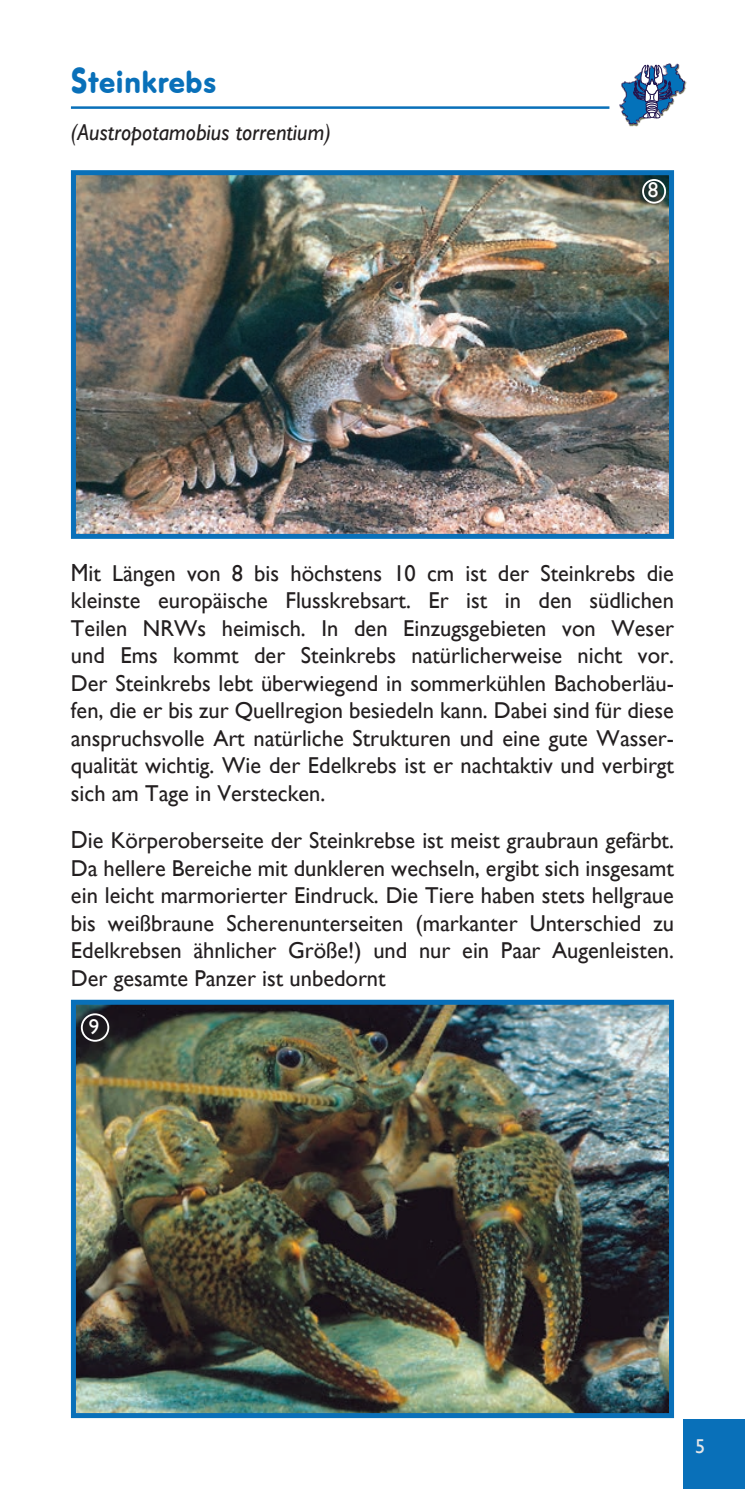
<style>
.page{position:relative;width:745px;height:1489px;background:#fff}
.page>*{position:absolute;margin:0;border:0;box-sizing:border-box;transform-origin:0 0}
.t1{font:30.5px "VAG Round";color:#0970b9}
.t2{font:23px/27.5px "Gill Sans";color:#231f20;text-align:justify}
.t3{font:italic 23px "Gill Sans";color:#231f20}
.t4{font:21.25px "Gill Sans";color:#fff}
.t5{font:20px "Gill Sans";color:#e6e7e9}
.s1{font-size:37.5px}
.s2{font-size:24.75px}
</style>
<div class="page">
<img style="left:77px;top:176px;width:590px;height:357px">
<div style="left:71px;top:170px;width:602px;height:369px;border:5px solid #0970b9"></div>
<img style="left:77px;top:1005px;width:590px;height:406px">
<div style="left:71px;top:999px;width:602px;height:418px;border:5px solid #0970b9"></div>
<hr style="left:71px;top:106px;width:538px;height:3px;background:#0970b9">
<img style="left:629px;top:81px;width:57px;height:45px">
<svg style="left:619px;top:63px;width:66px;height:62px"></svg>
<div style="left:641px;top:179px;width:24px;height:25px;border:2px solid #fff;border-radius:50%"></div>
<div style="left:81px;top:1013px;width:28px;height:28px;border:2px solid #fff;border-radius:50%"></div>
<div style="left:683px;top:1419px;width:61px;height:69px;background:#0970b9"></div>
<h1 class="t1" style="left:71px;top:65px;width:147px"><span class="s1">S</span>teinkrebs</h1>
<p class="t3" style="left:71px;top:119px;width:261px">(Austropotamobius torrentium)</p>
<p class="t4" style="left:647px;top:178px;width:12px">8</p>
<p class="t2" style="left:71px;top:559px;width:604px"><span class="s2">M</span>it Längen von 8 bis höchstens 10 cm ist der Steinkrebs die kleinste europäische Flusskrebsart. Er ist in den südlichen Teilen NRWs heimisch. In den Einzugsgebieten von Weser und Ems kommt der Steinkrebs natürlicherweise nicht vor.<br>Der Steinkrebs lebt überwiegend in sommerkühlen Bachoberläu&shy;fen, die er bis zur Quellregion besiedeln kann. Dabei sind für diese anspruchsvolle Art natürliche Strukturen und eine gute Wasser&shy;qualität wichtig. Wie der Edelkrebs ist er nachtaktiv und verbirgt sich am Tage in Verstecken.</p>
<p class="t2" style="left:71px;top:826px;width:604px"><span class="s2">D</span>ie Körperoberseite der Steinkrebse ist meist graubraun gefärbt.<br>Da hellere Bereiche mit dunkleren wechseln, ergibt sich insgesamt ein leicht marmorierter Eindruck. Die Tiere haben stets hellgraue bis weißbraune Scherenunterseiten (markanter Unterschied zu Edelkrebsen ähnlicher Größe!) und nur ein Paar Augenleisten.<br>Der gesamte Panzer ist unbedornt</p>
<p class="t4" style="left:89px;top:1014px;width:12px">9</p>
<p class="t5" style="left:694px;top:1434px;width:11px">5</p>
</div>
